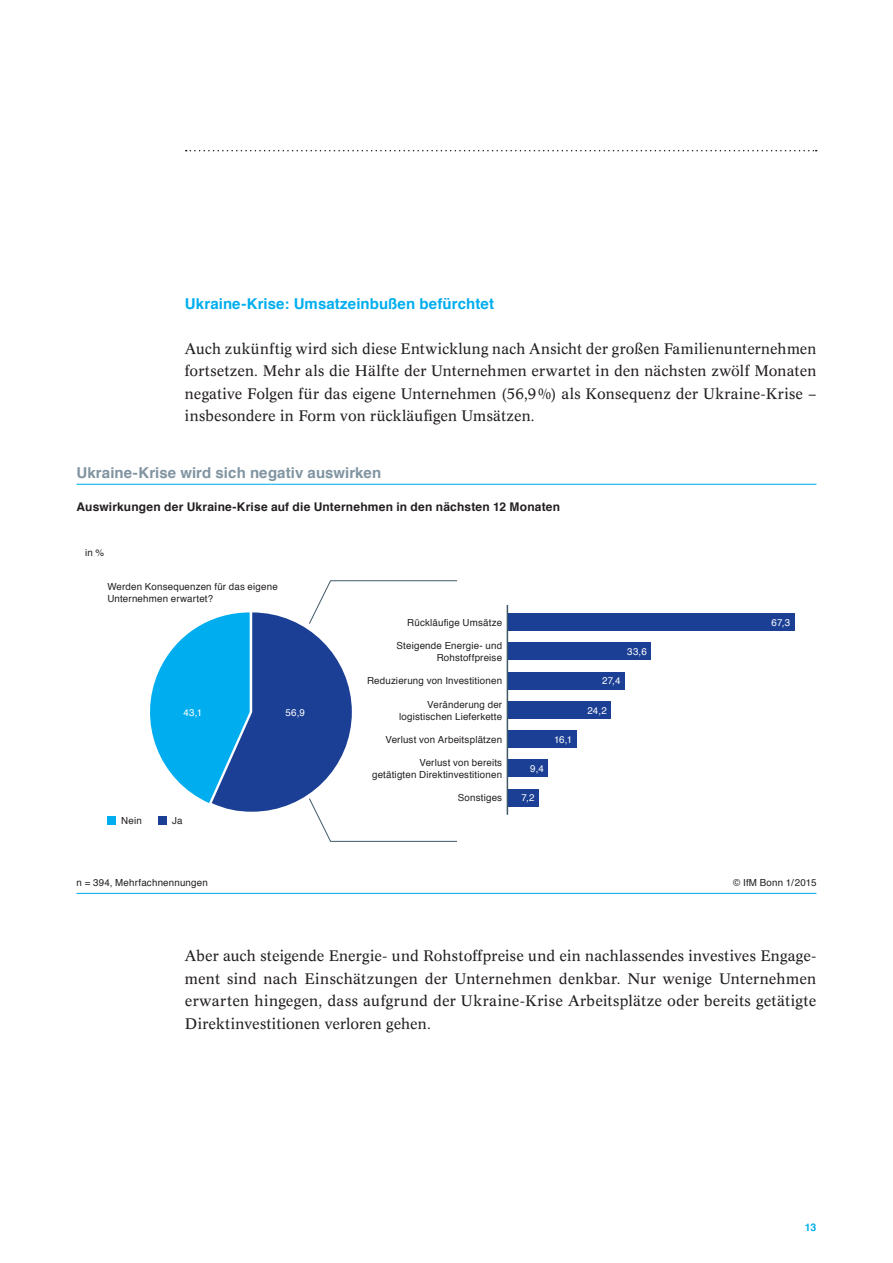
<style>
.page{position:relative;width:893px;height:1263px;background:#fff}
.page>*{position:absolute;margin:0;border:0;box-sizing:border-box;transform-origin:0 0}
.t1{font:15px/22.5px "Concorde BQ";letter-spacing:.01em;color:#231f20;text-align:justify}
.t2{font:700 15px "Helvetica";letter-spacing:.005em;color:#00aeef}
.t3{font:700 15px "Helvetica";letter-spacing:.005em;color:#8094a1}
.t4{font:700 12px "Helvetica";letter-spacing:.015em;color:#231f20}
.t5{font:700 10.5px "Helvetica";color:#00aeef}
.t6{font:9.75px/12px "Helvetica";letter-spacing:.02em;color:#231f20;text-align:right}
.t7{font:9.75px "Helvetica";letter-spacing:.015em;color:#fff}
</style>
<div class="page">
<svg style="left:186px;top:150px;width:631px;height:1px"></svg>
<div style="left:107px;top:816px;width:9px;height:8px;background:#00aeef"></div>
<hr style="left:77px;top:484px;width:739px;height:1px;background:#00aeef">
<hr style="left:77px;top:893px;width:739px;height:1px;background:#00aeef">
<div style="left:508px;top:613px;width:286px;height:17px;background:#1b3f94"></div>
<div style="left:508px;top:643px;width:143px;height:17px;background:#1b3f94"></div>
<div style="left:508px;top:672px;width:117px;height:17px;background:#1b3f94"></div>
<div style="left:508px;top:701px;width:103px;height:17px;background:#1b3f94"></div>
<div style="left:508px;top:731px;width:69px;height:17px;background:#1b3f94"></div>
<div style="left:508px;top:760px;width:40px;height:17px;background:#1b3f94"></div>
<div style="left:508px;top:789px;width:31px;height:17px;background:#1b3f94"></div>
<svg style="left:150px;top:580px;width:308px;height:262px"></svg>
<hr style="left:507px;top:605px;width:1px;height:210px;background:#405968">
<p class="t2" style="left:185px;top:291px;width:311px">Ukraine-Krise: Umsatzeinbußen befürchtet</p>
<p class="t1" style="left:185px;top:338px;width:633px">Auch zukünftig wird sich diese Entwicklung nach Ansicht der großen Familienunternehmen fortsetzen. Mehr als die Hälfte der Unternehmen erwartet in den nächsten zwölf Monaten negative Folgen für das eigene Unternehmen (56,9%) als Konsequenz der Ukraine-Krise – insbesondere in Form von rückläufigen Umsätzen.</p>
<p class="t3" style="left:77px;top:460px;width:306px">Ukraine-Krise wird sich negativ auswirken</p>
<p class="t4" style="left:77px;top:497px;width:485px">Auswirkungen der Ukraine-Krise auf die Unternehmen in den nächsten 12 Monaten</p>
<p class="t6" style="left:85px;top:547px;width:21px">in %</p>
<p class="t6" style="left:107px;top:580px;width:172px;text-align:left">Werden Konsequenzen für das eigene<br>Unternehmen erwartet?</p>
<p class="t7" style="left:183px;top:705px;width:20px">43,1</p>
<p class="t7" style="left:286px;top:705px;width:21px">56,9</p>
<p class="t6" style="left:121px;top:815px;width:22px">Nein</p>
<p class="t6" style="left:172px;top:815px;width:12px">Ja</p>
<p class="t6" style="left:407px;top:616px;width:96px">Rückläufige Umsätze</p>
<p class="t6" style="left:397px;top:640px;width:107px">Steigende Energie- und<br>Rohstoffpreise</p>
<p class="t6" style="left:367px;top:675px;width:137px">Reduzierung von Investitionen</p>
<p class="t6" style="left:399px;top:698px;width:105px">Veränderung der logistischen Lieferkette</p>
<p class="t6" style="left:385px;top:734px;width:118px">Verlust von Arbeitsplätzen</p>
<p class="t6" style="left:372px;top:757px;width:132px">Verlust von bereits<br>getätigten Direktinvestitionen</p>
<p class="t6" style="left:458px;top:792px;width:46px">Sonstiges</p>
<p class="t7" style="left:530px;top:761px;width:15px">9,4</p>
<p class="t7" style="left:521px;top:790px;width:15px">7,2</p>
<p class="t7" style="left:554px;top:732px;width:20px">16,1</p>
<p class="t7" style="left:627px;top:644px;width:21px">33,6</p>
<p class="t7" style="left:602px;top:673px;width:20px">27,4</p>
<p class="t7" style="left:587px;top:702px;width:21px">24,2</p>
<p class="t7" style="left:772px;top:615px;width:20px">67,3</p>
<p class="t6" style="left:77px;top:877px;width:133px">n = 394, Mehrfachnennungen</p>
<p class="t6" style="left:733px;top:877px;width:85px">© IfM Bonn 1/2015</p>
<p class="t1" style="left:185px;top:945px;width:633px">Aber auch steigende Energie- und Rohstoffpreise und ein nachlassendes investives Engage&shy;ment sind nach Einschätzungen der Unternehmen denkbar. Nur wenige Unternehmen erwarten hingegen, dass aufgrund der Ukraine-Krise Arbeitsplätze oder bereits getätigte Direktinvestitionen verloren gehen.</p>
<p class="t5" style="left:805px;top:1219px;width:13px">13</p>
</div>
